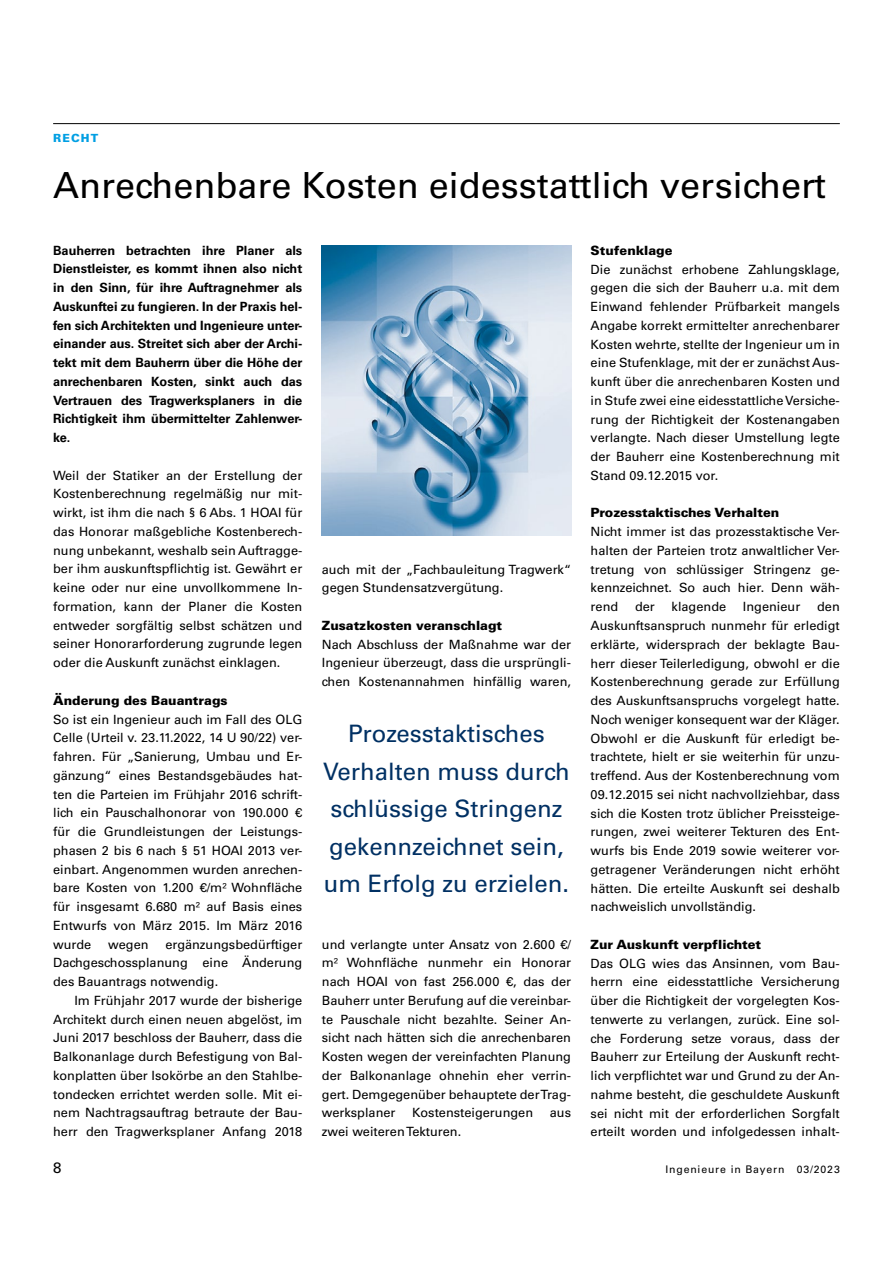
<style>
.page{position:relative;width:893px;height:1263px;background:#fff}
.page>*{position:absolute;margin:0;border:0;box-sizing:border-box;transform-origin:0 0}
.t1{font:36px "Univers LT Std";color:#000}
.t2{font:24px/37.5px "Univers LT Std";color:#003063;text-align:center}
.t3{font:15px "Univers LT Std";color:#000}
.t4{font:12.75px/18.8px "Univers LT Std";color:#000}
.t5{font:700 12.75px/18.8px "Univers LT Std";color:#000;text-align:justify}
.t6{font:900 11.25px "Univers LT Std";letter-spacing:.1em;color:#009fe3}
.t7{font:10.5px "Univers LT Std";letter-spacing:.08em;color:#000}
.s1{font-weight:900}
</style>
<div class="page">
<hr style="left:53px;top:123px;width:787px;height:1px;background:#000">
<img style="left:322px;top:246px;width:249px;height:290px">
<p class="t6" style="left:53px;top:131px;width:47px">RECHT</p>
<p class="t1" style="left:53px;top:164px;width:774px">Anrechenbare Kosten eidesstattlich versichert</p>
<p class="t5" style="left:53px;top:241px;width:251px">Bauherren betrachten ihre Planer als Dienstleister, es kommt ihnen also nicht in den Sinn, für ihre Auftragnehmer als Auskunftei zu fungieren. In der Praxis hel&shy;fen sich Architekten und Ingenieure unter&shy;einander aus. Streitet sich aber der Archi&shy;tekt mit dem Bauherrn über die Höhe der anrechenbaren Kosten, sinkt auch das Vertrauen des Tragwerksplaners in die Richtigkeit ihm übermittelter Zahlenwer&shy;ke.</p>
<p class="t4" style="left:53px;top:466px;width:251px;text-align:justify">Weil der Statiker an der Erstellung der Kostenberechnung regelmäßig nur mit&shy;wirkt, ist ihm die nach § 6 Abs. 1 HOAI für das Honorar maßgebliche Kostenberech&shy;nung unbekannt, weshalb sein Auftragge&shy;ber ihm auskunftspflichtig ist. Gewährt er keine oder nur eine unvollkommene In&shy;formation, kann der Planer die Kosten entweder sorgfältig selbst schätzen und seiner Honorarforderung zugrunde legen oder die Auskunft zunächst einklagen.</p>
<p class="t4" style="left:53px;top:691px;width:251px"><span class="s1">Änderung des Bauantrags<br></span>So ist ein Ingenieur auch im Fall des OLG Celle (Urteil v. 23.11.2022, 14 U 90/22) ver&shy;fahren. Für „Sanierung, Umbau und Er&shy;gänzung“ eines Bestandsgebäudes hat&shy;ten die Parteien im Frühjahr 2016 schrift&shy;lich ein Pauschalhonorar von 190.000 € für die Grundleistungen der Leistungs&shy;phasen 2 bis 6 nach § 51 HOAI 2013 ver&shy;einbart. Angenommen wurden anrechen&shy;bare Kosten von 1.200 €/m² Wohnfläche für insgesamt 6.680 m² auf Basis eines Entwurfs von März 2015. Im März 2016 wurde</p>
<p class="t4" style="left:108px;top:935px;width:42px">wegen</p>
<p class="t4" style="left:165px;top:935px;width:138px">ergänzungsbedürftiger</p>
<p class="t4" style="left:53px;top:953px;width:251px">Dachgeschossplanung eine Änderung</p>
<p class="t4" style="left:53px;top:972px;width:167px">des Bauantrags notwendig.</p>
<p class="t4" style="left:74px;top:991px;width:229px">Im Frühjahr 2017 wurde der bisherige</p>
<p class="t4" style="left:53px;top:1010px;width:251px">Architekt durch einen neuen abgelöst, im</p>
<p class="t4" style="left:53px;top:1028px;width:251px">Juni 2017 beschloss der Bauherr, dass die</p>
<p class="t4" style="left:53px;top:1047px;width:251px">Balkonanlage durch Befestigung von Bal-</p>
<p class="t4" style="left:53px;top:1066px;width:251px">konplatten über Isokörbe an den Stahlbe-</p>
<p class="t4" style="left:53px;top:1085px;width:251px">tondecken errichtet werden solle. Mit ei-</p>
<p class="t4" style="left:53px;top:1103px;width:251px">nem Nachtragsauftrag betraute der Bau-</p>
<p class="t4" style="left:53px;top:1122px;width:251px">herr den Tragwerksplaner Anfang 2018</p>
<p class="t4" style="left:322px;top:560px;width:251px">auch mit der „Fachbauleitung Tragwerk“ gegen Stundensatzvergütung.</p>
<p class="t4" style="left:322px;top:616px;width:251px"><span class="s1">Zusatzkosten veranschlagt<br></span>Nach Abschluss der Maßnahme war der Ingenieur überzeugt, dass die ursprüngli&shy;chen Kostenannahmen hinfällig waren,</p>
<p class="t2" style="left:323px;top:715px;width:248px">Prozesstaktisches<br>Verhalten muss durch schlüssige Stringenz gekennzeichnet sein, um Erfolg zu erzielen.</p>
<p class="t4" style="left:322px;top:935px;width:251px;text-align:justify">und verlangte unter Ansatz von 2.600 €/ m² Wohnfläche nunmehr ein Honorar nach HOAI von fast 256.000 €, das der Bauherr unter Berufung auf die vereinbar&shy;te Pauschale nicht bezahlte. Seiner An&shy;sicht nach hätten sich die anrechenbaren Kosten wegen der vereinfachten Planung der Balkonanlage ohnehin eher verrin&shy;gert. Demgegenüber behauptete der Trag&shy;werksplaner</p>
<p class="t4" style="left:412px;top:1104px;width:122px">Kostensteigerungen</p>
<p class="t4" style="left:550px;top:1104px;width:23px">aus</p>
<p class="t4" style="left:322px;top:1122px;width:141px">zwei weiteren Tekturen.</p>
<p class="t4" style="left:591px;top:241px;width:251px"><span class="s1">Stufenklage<br></span>Die zunächst erhobene Zahlungsklage, gegen die sich der Bauherr u.a. mit dem Einwand fehlender Prüfbarkeit mangels Angabe korrekt ermittelter anrechenbarer Kosten wehrte, stellte der Ingenieur um in eine Stufenklage, mit der er zunächst Aus&shy;kunft über die anrechenbaren Kosten und in Stufe zwei eine eidesstattliche Versiche&shy;rung der Richtigkeit der Kostenangaben verlangte. Nach dieser Umstellung legte der Bauherr eine Kostenberechnung mit Stand 09.12.2015 vor.</p>
<p class="t4" style="left:591px;top:504px;width:251px"><span class="s1">Prozesstaktisches Verhalten<br></span>Nicht immer ist das prozesstaktische Ver&shy;halten der Parteien trotz anwaltlicher Ver&shy;tretung von schlüssiger Stringenz ge&shy;kennzeichnet. So auch hier. Denn wäh&shy;rend</p>
<p class="t4" style="left:635px;top:597px;width:21px">der</p>
<p class="t4" style="left:672px;top:597px;width:56px">klagende</p>
<p class="t4" style="left:743px;top:597px;width:59px">Ingenieur</p>
<p class="t4" style="left:591px;top:597px;width:251px;text-align:justify;text-indent:226px">den Auskunftsanspruch nunmehr für erledigt erklärte, widersprach der beklagte Bau&shy;herr dieser Teilerledigung, obwohl er die Kostenberechnung gerade zur Erfüllung des Auskunftsanspruchs vorgelegt hatte.<br>Noch weniger konsequent war der Kläger.<br>Obwohl er die Auskunft für erledigt be&shy;trachtete, hielt er sie weiterhin für unzu&shy;treffend. Aus der Kostenberechnung vom 09.12.2015 sei nicht nachvollziehbar, dass sich die Kosten trotz üblicher Preissteige&shy;rungen, zwei weiterer Tekturen des Ent&shy;wurfs bis Ende 2019 sowie weiterer vor&shy;getragener Veränderungen nicht erhöht hätten. Die erteilte Auskunft sei deshalb nachweislich unvollständig.</p>
<p class="t4" style="left:591px;top:935px;width:251px"><span class="s1">Zur Auskunft verpflichtet<br></span>Das OLG wies das Ansinnen, vom Bau&shy;herrn eine eidesstattliche Versicherung über die Richtigkeit der vorgelegten Kos&shy;tenwerte zu verlangen, zurück. Eine sol&shy;che Forderung setze voraus, dass der Bauherr zur Erteilung der Auskunft recht&shy;lich verpflichtet war und Grund zu der An&shy;nahme besteht, die geschuldete Auskunft sei nicht mit der erforderlichen Sorgfalt erteilt worden und infolgedessen inhalt-</p>
<p class="t3" style="left:53px;top:1159px;width:10px">8</p>
<p class="t7" style="left:665px;top:1163px;width:176px">Ingenieure in Bayern 03/2023</p>
</div>
